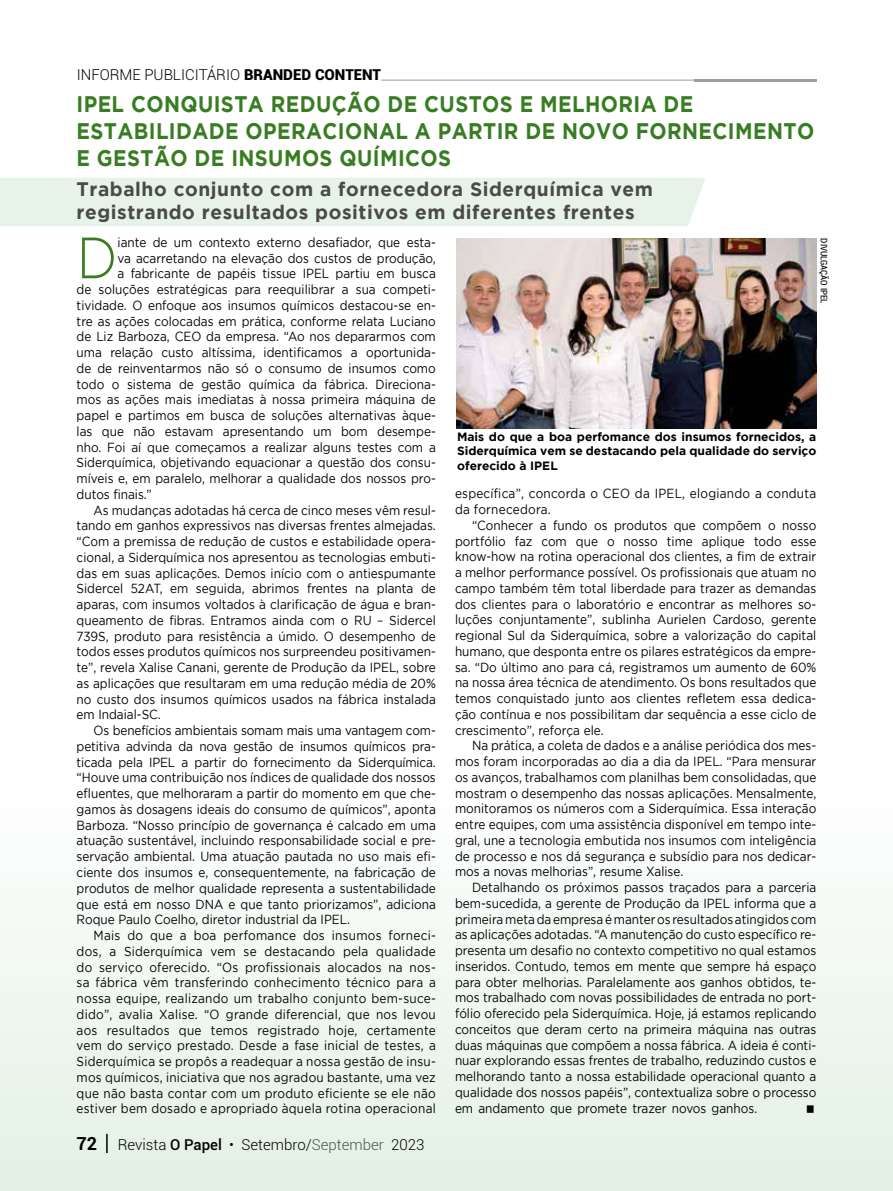
<style>
.page{position:relative;width:893px;height:1191px;background:#fff}
.page>*{position:absolute;margin:0;border:0;box-sizing:border-box;transform-origin:0 0}
.t1{font:300 58.2px "Gotham";color:#397d23;scale:.9 1}
.t2{font:700 22.5px/27px "Gotham";letter-spacing:.02em;color:#397d23;scale:.9 1}
.t3{font:700 19.5px/23.4px "Gotham";letter-spacing:.03em;color:#4a4a49}
.t4{font:300 15px "Roboto";color:#000}
.t5{font:13.2px/15.8px "Gotham";color:#000;text-align:justify;scale:.9 1}
.t6{font:13.2px/15.8px "Gotham";letter-spacing:.02em;color:#000;scale:.9 1}
.t7{font:700 12px/14.4px "Gotham";color:#000;text-align:justify}
.t8{font:condensed 9px "Roboto";color:#000}
.s1{font-weight:900}
.s2{font-weight:700;font-size:18px}
.s3{font-weight:500}
.s4{color:#575756}
</style>
<div class="page">
<hr style="left:693px;top:79px;width:123px;height:3px;background:#9d9d9c">
<hr style="left:381px;top:80px;width:435px;height:1px;background:#9d9d9c">
<div style="left:0;top:668px;width:893px;height:523px;background:linear-gradient(to bottom,#fff,#e4f1e5)"></div>
<div style="left:0;top:178px;width:705px;height:48px;background:#e7f3e8"></div>
<img style="left:456px;top:238px;width:360px;height:190px">
<svg style="left:807px;top:1105px;width:7px;height:7px"></svg>
<p class="t4" style="left:77px;top:64px;width:306px">INFORME PUBLICITÁRIO <span class="s1">BRANDED CONTENT</span></p>
<h2 class="t2" style="left:77px;top:90px;width:821px">IPEL CONQUISTA REDUÇÃO DE CUSTOS E MELHORIA DE<br>ESTABILIDADE OPERACIONAL A PARTIR DE NOVO FORNECIMENTO<br>E GESTÃO DE INSUMOS QUÍMICOS</h2>
<h3 class="t3" style="left:77px;top:177px;width:578px">Trabalho conjunto com a fornecedora Siderquímica vem registrando resultados positivos em diferentes frentes</h3>
<h1 class="t1" style="left:77px;top:226px;width:47px">D</h1>
<p class="t5" style="left:118px;top:234px;width:355px">iante de um contexto externo desafiador, que esta-</p>
<p class="t8" style="left:830px;top:238px;width:67px;rotate:90deg">DIVULGAÇÃO IPEL</p>
<p class="t5" style="left:118px;top:250px;width:355px">va acarretando na elevação dos custos de produção,</p>
<p class="t5" style="left:118px;top:265px;width:355px">a fabricante de papéis tissue IPEL partiu em busca</p>
<p class="t5" style="left:77px;top:281px;width:401px">de soluções estratégicas para reequilibrar a sua competi-</p>
<p class="t5" style="left:77px;top:297px;width:401px">tividade. O enfoque aos insumos químicos destacou-se en-</p>
<p class="t5" style="left:77px;top:313px;width:401px">tre as ações colocadas em prática, conforme relata Luciano</p>
<p class="t5" style="left:77px;top:328px;width:401px">de Liz Barboza, CEO da empresa. “Ao nos depararmos com</p>
<p class="t5" style="left:77px;top:344px;width:401px">uma relação custo altíssima, identificamos a oportunida-</p>
<p class="t5" style="left:77px;top:360px;width:401px">de de reinventarmos não só o consumo de insumos como</p>
<p class="t5" style="left:77px;top:376px;width:401px">todo o sistema de gestão química da fábrica. Direciona-</p>
<p class="t5" style="left:77px;top:391px;width:401px">mos as ações mais imediatas à nossa primeira máquina de</p>
<p class="t5" style="left:77px;top:407px;width:401px">papel e partimos em busca de soluções alternativas àque-</p>
<p class="t5" style="left:77px;top:423px;width:401px">las que não estavam apresentando um bom desempe-</p>
<p class="t5" style="left:77px;top:439px;width:401px">nho. Foi aí que começamos a realizar alguns testes com a</p>
<p class="t5" style="left:77px;top:454px;width:401px">Siderquímica, objetivando equacionar a questão dos consu-</p>
<p class="t5" style="left:77px;top:470px;width:401px">míveis e, em paralelo, melhorar a qualidade dos nossos pro-</p>
<p class="t5" style="left:77px;top:486px;width:85px">dutos finais.”</p>
<p class="t5" style="left:94px;top:502px;width:382px">As mudanças adotadas há cerca de cinco meses vêm resul-</p>
<p class="t5" style="left:77px;top:517px;width:401px">tando em ganhos expressivos nas diversas frentes almejadas.</p>
<p class="t5" style="left:77px;top:533px;width:401px">“Com a premissa de redução de custos e estabilidade opera-</p>
<p class="t5" style="left:77px;top:549px;width:401px">cional, a Siderquímica nos apresentou as tecnologias embuti-</p>
<p class="t5" style="left:77px;top:565px;width:401px">das em suas aplicações. Demos início com o antiespumante</p>
<p class="t5" style="left:77px;top:580px;width:401px">Sidercel 52AT, em seguida, abrimos frentes na planta de</p>
<p class="t5" style="left:77px;top:596px;width:401px">aparas, com insumos voltados à clarificação de água e bran-</p>
<p class="t5" style="left:77px;top:612px;width:401px">queamento de fibras. Entramos ainda com o RU – Sidercel</p>
<p class="t5" style="left:77px;top:628px;width:401px">739S, produto para resistência a úmido. O desempenho de</p>
<p class="t5" style="left:77px;top:643px;width:401px">todos esses produtos químicos nos surpreendeu positivamen-</p>
<p class="t5" style="left:77px;top:659px;width:401px">te”, revela Xalise Canani, gerente de Produção da IPEL, sobre</p>
<p class="t5" style="left:77px;top:675px;width:401px">as aplicações que resultaram em uma redução média de 20%</p>
<p class="t5" style="left:77px;top:691px;width:401px">no custo dos insumos químicos usados na fábrica instalada</p>
<p class="t5" style="left:77px;top:706px;width:95px">em Indaial-SC.</p>
<p class="t5" style="left:94px;top:722px;width:382px">Os benefícios ambientais somam mais uma vantagem com-</p>
<p class="t5" style="left:77px;top:738px;width:401px">petitiva advinda da nova gestão de insumos químicos pra-</p>
<p class="t5" style="left:77px;top:754px;width:401px">ticada pela IPEL a partir do fornecimento da Siderquímica.</p>
<p class="t5" style="left:77px;top:769px;width:401px">“Houve uma contribuição nos índices de qualidade dos nossos</p>
<p class="t5" style="left:77px;top:785px;width:401px">efluentes, que melhoraram a partir do momento em que che-</p>
<p class="t5" style="left:77px;top:801px;width:401px">gamos às dosagens ideais do consumo de químicos”, aponta</p>
<p class="t5" style="left:77px;top:817px;width:401px">Barboza. “Nosso princípio de governança é calcado em uma</p>
<p class="t5" style="left:77px;top:832px;width:401px">atuação sustentável, incluindo responsabilidade social e pre-</p>
<p class="t5" style="left:77px;top:848px;width:401px">servação ambiental. Uma atuação pautada no uso mais efi-</p>
<p class="t5" style="left:77px;top:864px;width:401px">ciente dos insumos e, consequentemente, na fabricação de</p>
<p class="t5" style="left:77px;top:880px;width:401px">produtos de melhor qualidade representa a sustentabilidade</p>
<p class="t5" style="left:77px;top:895px;width:401px">que está em nosso DNA e que tanto priorizamos”, adiciona</p>
<p class="t5" style="left:77px;top:911px;width:305px">Roque Paulo Coelho, diretor industrial da IPEL.</p>
<p class="t6" style="left:94px;top:927px;width:382px">Mais do que a boa perfomance dos insumos forneci-</p>
<p class="t6" style="left:77px;top:943px;width:401px">dos, a Siderquímica vem se destacando pela qualidade</p>
<p class="t6" style="left:77px;top:958px;width:401px">do serviço oferecido. “Os profissionais alocados na nos-</p>
<p class="t6" style="left:77px;top:974px;width:401px">sa fábrica vêm transferindo conhecimento técnico para a</p>
<p class="t6" style="left:77px;top:990px;width:401px">nossa equipe, realizando um trabalho conjunto bem-suce-</p>
<p class="t6" style="left:77px;top:1006px;width:401px">dido”, avalia Xalise. “O grande diferencial, que nos levou</p>
<p class="t6" style="left:77px;top:1021px;width:401px">aos resultados que temos registrado hoje, certamente</p>
<p class="t6" style="left:77px;top:1037px;width:401px">vem do serviço prestado. Desde a fase inicial de testes, a</p>
<p class="t6" style="left:77px;top:1053px;width:401px">Siderquímica se propôs a readequar a nossa gestão de insu-</p>
<p class="t6" style="left:77px;top:1069px;width:401px">mos químicos, iniciativa que nos agradou bastante, uma vez</p>
<p class="t6" style="left:77px;top:1084px;width:401px">que não basta contar com um produto eficiente se ele não</p>
<p class="t6" style="left:77px;top:1100px;width:401px">estiver bem dosado e apropriado àquela rotina operacional</p>
<p class="t7" style="left:457px;top:429px;width:361px">Mais do que a boa perfomance dos insumos fornecidos, a Siderquímica vem se destacando pela qualidade do serviço oferecido à IPEL</p>
<p class="t6" style="left:455px;top:485px;width:403px">específica”, concorda o CEO da IPEL, elogiando a conduta da fornecedora.</p>
<p class="t5" style="left:455px;top:517px;width:403px;text-indent:17px">“Conhecer a fundo os produtos que compõem o nosso portfólio faz com que o nosso time aplique todo esse know-how na rotina operacional dos clientes, a fim de extrair a melhor performance possível. Os profissionais que atuam no campo também têm total liberdade para trazer as demandas dos clientes para o laboratório e encontrar as melhores so&shy;luções conjuntamente”, sublinha Aurielen Cardoso, gerente regional Sul da Siderquímica, sobre a valorização do capital humano, que desponta entre os pilares estratégicos da empre&shy;sa. “Do último ano para cá, registramos um aumento de 60% na nossa área técnica de atendimento. Os bons resultados que temos conquistado junto aos clientes refletem essa dedica&shy;ção contínua e nos possibilitam dar sequência a esse ciclo de crescimento”, reforça ele.</p>
<p class="t5" style="left:455px;top:737px;width:403px;text-indent:17px">Na prática, a coleta de dados e a análise periódica dos mes&shy;mos foram incorporadas ao dia a dia da IPEL. “Para mensurar os avanços, trabalhamos com planilhas bem consolidadas, que mostram o desempenho das nossas aplicações. Mensalmente, monitoramos os números com a Siderquímica. Essa interação entre equipes, com uma assistência disponível em tempo inte&shy;gral, une a tecnologia embutida nos insumos com inteligência de processo e nos dá segurança e subsídio para nos dedicar&shy;mos a novas melhorias”, resume Xalise.</p>
<p class="t5" style="left:455px;top:879px;width:403px;text-indent:17px">Detalhando os próximos passos traçados para a parceria bem-sucedida, a gerente de Produção da IPEL informa que a primeira meta da empresa é manter os resultados atingidos com as aplicações adotadas. “A manutenção do custo específico re&shy;presenta um desafio no contexto competitivo no qual estamos inseridos. Contudo, temos em mente que sempre há espaço para obter melhorias. Paralelamente aos ganhos obtidos, te&shy;mos trabalhado com novas possibilidades de entrada no port&shy;fólio oferecido pela Siderquímica. Hoje, já estamos replicando conceitos que deram certo na primeira máquina nas outras duas máquinas que compõem a nossa fábrica. A ideia é conti&shy;nuar explorando essas frentes de trabalho, reduzindo custos e melhorando tanto a nossa estabilidade operacional quanto a qualidade dos nossos papéis”, contextualiza sobre o processo em andamento que promete trazer novos ganhos.</p>
<p class="t4" style="left:77px;top:1133px;width:349px"><span class="s2">72</span> Revista <span class="s3">O Papel</span> • Setembro/<span class="s4">September</span> 2023</p>
</div>
